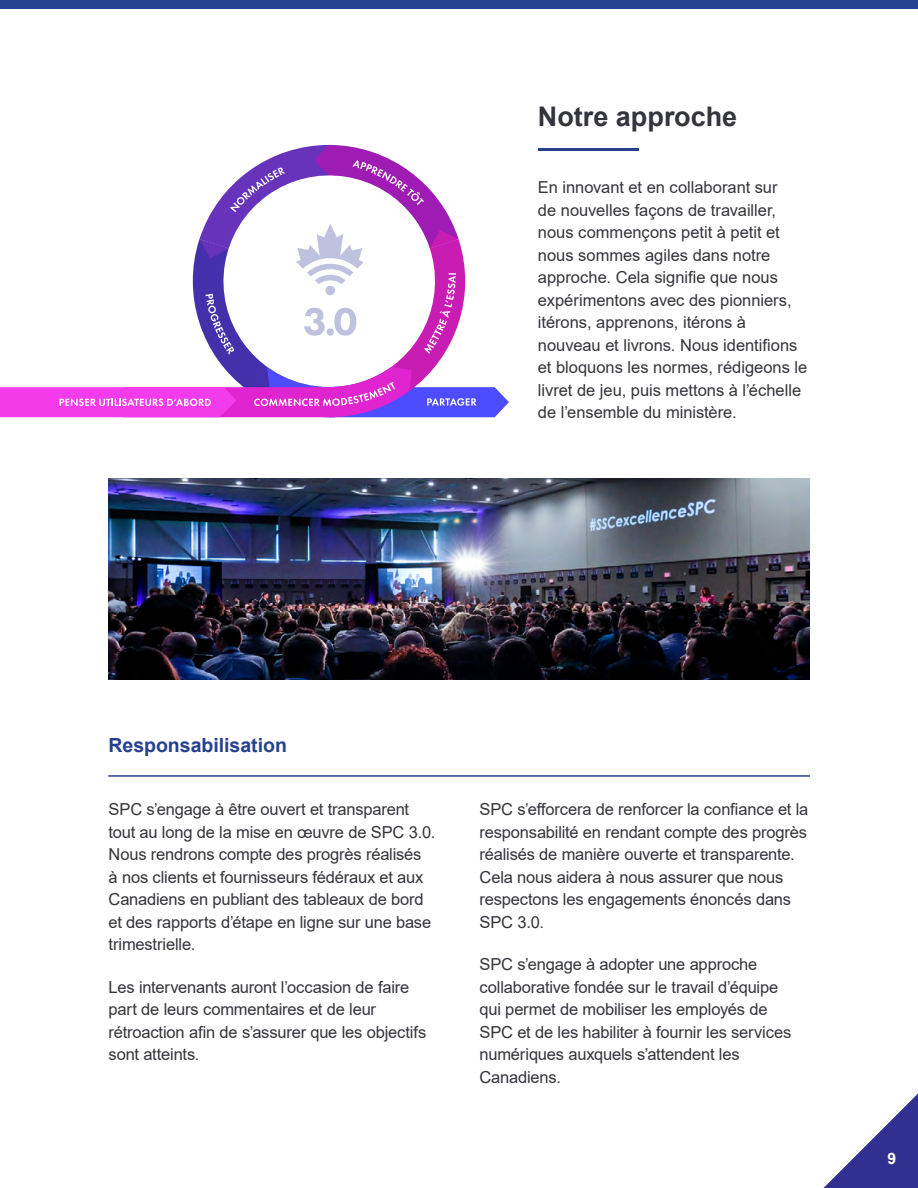
<style>
.page{position:relative;width:918px;height:1188px;background:#fff}
.page>*{position:absolute;margin:0;border:0;box-sizing:border-box;transform-origin:0 0}
.Titre{font:700 27px "Arial";color:#34343d}
.titre_mauve{font:700 19.5px "Arial";color:#25408f}
.Paragraph{font:16.5px/22.5px "Arial";letter-spacing:-.01em;color:#34343d}
.t1{font:700 15.75px "Arial";color:#fff}
</style>
<div class="page">
<svg style="left:823px;top:1093px;width:95px;height:95px"></svg>
<div style="left:0;top:0;width:918px;height:8px;background:#25408f"></div>
<hr style="left:538px;top:148px;width:101px;height:3px;background:#25408f">
<hr style="left:108px;top:775px;width:702px;height:2px;background:#25408f">
<img style="left:108px;top:478px;width:702px;height:201px">
<div style="left:0;top:387px;width:60px;height:30px;background:#f43beb"></div>
<svg style="left:60px;top:145px;width:449px;height:272px"></svg>
<p class="Titre" style="left:538px;top:97px;width:201px">Notre approche</p>
<p class="Paragraph" style="left:538px;top:176px;width:271px">En innovant et en collaborant sur<br>de nouvelles façons de travailler, nous commençons petit à petit et nous sommes agiles dans notre approche. Cela signifie que nous expérimentons avec des pionniers, itérons, apprenons, itérons à nouveau et livrons. Nous identifions et bloquons les normes, rédigeons le livret de jeu, puis mettons à l’échelle de l’ensemble du ministère.</p>
<p class="titre_mauve" style="left:109px;top:732px;width:180px">Responsabilisation</p>
<p class="Paragraph" style="left:109px;top:798px;width:328px">SPC s’engage à être ouvert et transparent tout au long de la mise en œuvre de SPC 3.0.<br>Nous rendrons compte des progrès réalisés<br>à nos clients et fournisseurs fédéraux et aux Canadiens en publiant des tableaux de bord et des rapports d’étape en ligne sur une base trimestrielle.</p>
<p class="Paragraph" style="left:109px;top:976px;width:319px">Les intervenants auront l’occasion de faire part de leurs commentaires et de leur rétroaction afin de s’assurer que les objectifs sont atteints.</p>
<p class="Paragraph" style="left:480px;top:798px;width:330px">SPC s’efforcera de renforcer la confiance et la responsabilité en rendant compte des progrès réalisés de manière ouverte et transparente.<br>Cela nous aidera à nous assurer que nous respectons les engagements énoncés dans SPC 3.0.</p>
<p class="Paragraph" style="left:480px;top:953px;width:313px">SPC s’engage à adopter une approche collaborative fondée sur le travail d’équipe qui permet de mobiliser les employés de SPC et de les habiliter à fournir les services numériques auxquels s’attendent les Canadiens.</p>
<p class="t1" style="left:888px;top:1147px;width:10px">9</p>
</div>
